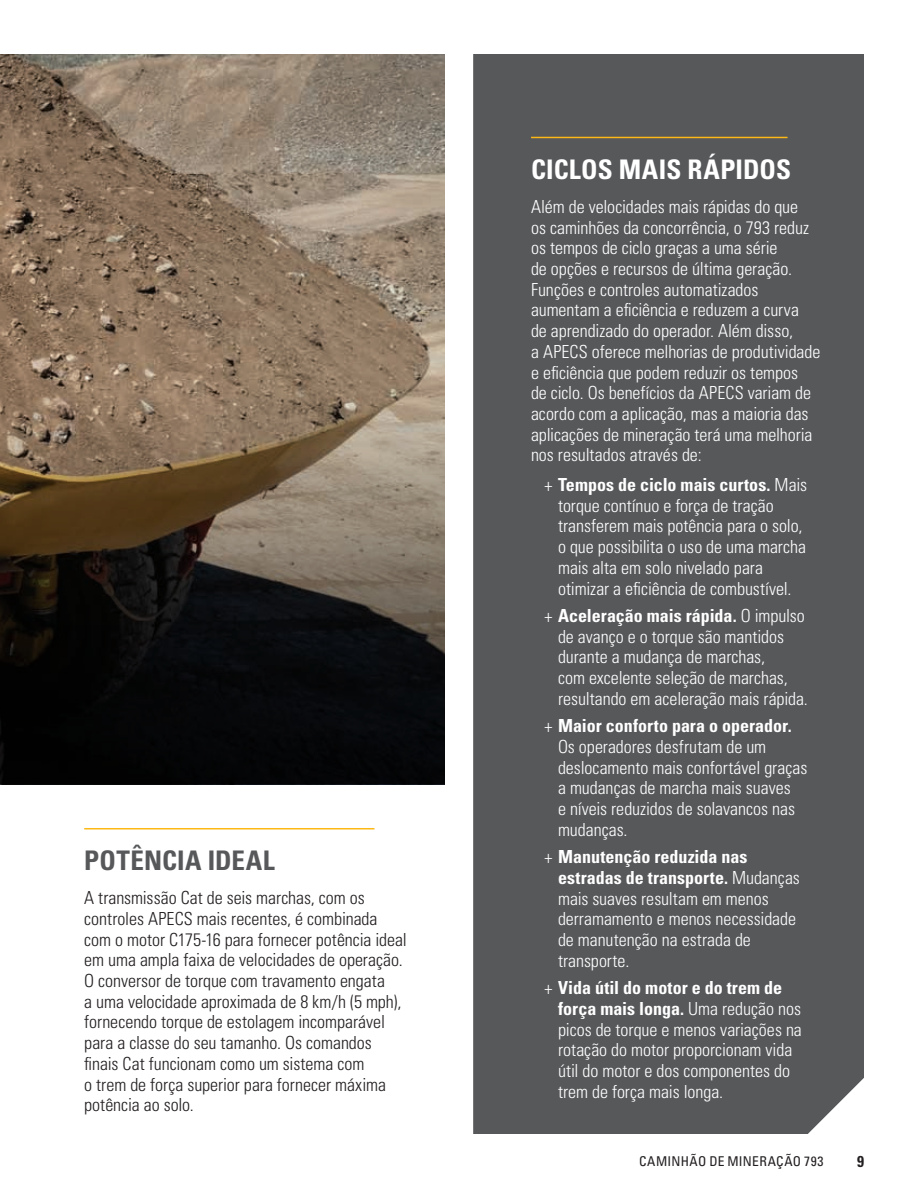
<style>
.page{position:relative;width:918px;height:1188px;background:#fff}
.page>*{position:absolute;margin:0;border:0;box-sizing:border-box;transform-origin:0 0}
.t1{font:700 condensed 27px "Univers LT Std";letter-spacing:.005em;color:#fff}
.t2{font:700 condensed 27px "Univers LT Std";letter-spacing:.01em;color:#57585a}
.t3{font:300 condensed 18px/20.7px "Univers LT Std";color:#fff}
.t4{font:300 condensed 18px/20.7px "Univers LT Std";color:#231f20}
.t5{font:700 condensed 15.75px "Univers LT Std";color:#231f20}
.t6{font:condensed 13.5px "Univers LT Std";letter-spacing:.025em;color:#231f20}
.s1{font-weight:700}
</style>
<div class="page">
<div style="left:473px;top:54px;width:391px;height:1080px;background:#57585a"></div>
<img style="left:0;top:54px;width:445px;height:339px">
<svg style="left:0;top:393px;width:445px;height:391px"></svg>
<hr style="left:84px;top:828px;width:290px;height:2px;background:#fcb814">
<hr style="left:531px;top:137px;width:257px;height:1px;background:#fcb814">
<h1 class="t2" style="left:84px;top:844px;width:192px">POTÊNCIA IDEAL</h1>
<p class="t4" style="left:84px;top:888px;width:324px">A transmissão Cat de seis marchas, com os controles APECS mais recentes, é combinada com o motor C175-16 para fornecer potência ideal em uma ampla faixa de velocidades de operação.<br>O conversor de torque com travamento engata<br>a uma velocidade aproximada de 8 km/h (5 mph), fornecendo torque de estolagem incomparável para a classe do seu tamanho. Os comandos finais Cat funcionam como um sistema com<br>o trem de força superior para fornecer máxima potência ao solo.</p>
<h1 class="t1" style="left:531px;top:153px;width:262px">CICLOS MAIS RÁPIDOS</h1>
<p class="t3" style="left:531px;top:196px;width:291px">Além de velocidades mais rápidas do que<br>os caminhões da concorrência, o 793 reduz os tempos de ciclo graças a uma série<br>de opções e recursos de última geração.<br>Funções e controles automatizados aumentam a eficiência e reduzem a curva<br>de aprendizado do operador. Além disso,<br>a APECS oferece melhorias de produtividade e eficiência que podem reduzir os tempos<br>de ciclo. Os benefícios da APECS variam de acordo com a aplicação, mas a maioria das aplicações de mineração terá uma melhoria nos resultados através de:</p>
<p class="t3" style="left:558px;top:474px;width:251px;text-indent:-14px">+ <span class="s1">Tempos de ciclo mais curtos.</span> Mais torque contínuo e força de tração transferem mais potência para o solo, o que possibilita o uso de uma marcha mais alta em solo nivelado para otimizar a eficiência de combustível.</p>
<p class="t3" style="left:558px;top:605px;width:251px;text-indent:-14px">+ <span class="s1">Aceleração mais rápida.</span> O impulso de avanço e o torque são mantidos durante a mudança de marchas,<br>com excelente seleção de marchas, resultando em aceleração mais rápida.</p>
<p class="t3" style="left:558px;top:716px;width:251px;text-indent:-14px">+ <span class="s1">Maior conforto para o operador.<br></span>Os operadores desfrutam de um deslocamento mais confortável graças a mudanças de marcha mais suaves<br>e níveis reduzidos de solavancos nas mudanças.</p>
<p class="t3" style="left:558px;top:846px;width:243px;text-indent:-14px">+ <span class="s1">Manutenção reduzida nas estradas de transporte.</span> Mudanças mais suaves resultam em menos derramamento e menos necessidade de manutenção na estrada de transporte.</p>
<p class="t3" style="left:558px;top:977px;width:245px;text-indent:-14px">+ <span class="s1">Vida útil do motor e do trem de força mais longa.</span> Uma redução nos picos de torque e menos variações na rotação do motor proporcionam vida útil do motor e dos componentes do trem de força mais longa.</p>
<p class="t6" style="left:639px;top:1153px;width:186px">CAMINHÃO DE MINERAÇÃO 793</p>
<p class="t5" style="left:857px;top:1151px;width:8px">9</p>
</div>
